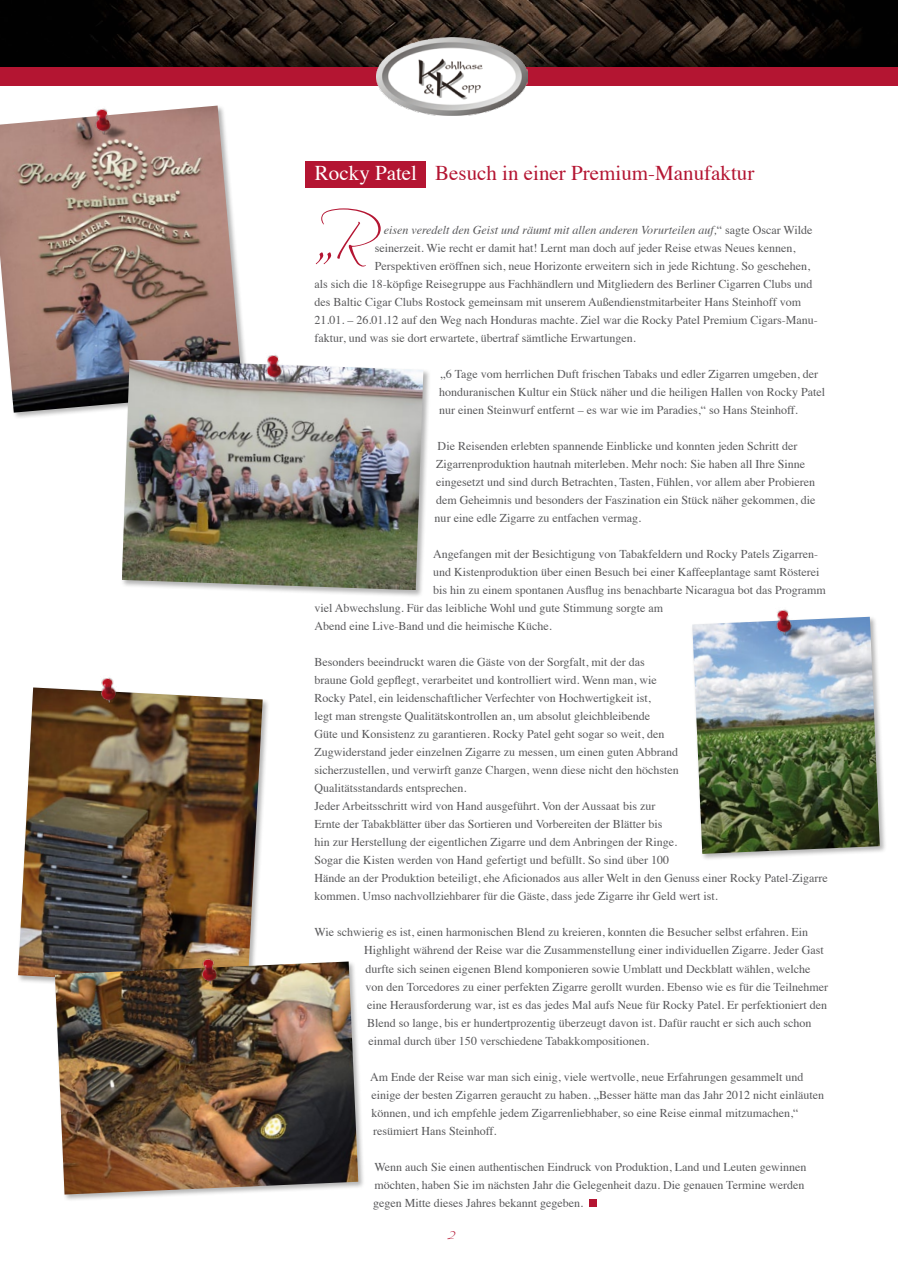
<style>
.page{position:relative;width:898px;height:1272px;background:#fff}
.page>*{position:absolute;margin:0;border:0;box-sizing:border-box;transform-origin:0 0}
.t1{font:64.5px "Scriptina";color:#b41532}
.t2{font:21px "Times";color:#b41532}
.t3{font:15px "Scriptina";color:#b41532}
.t4{font:12px/18px "Times";color:#58585a}
.t5{font:italic 12px "Times";color:#58585a}
.s1{color:#fff}
.s2{font-style:normal}
</style>
<div class="page">
<img style="left:0;top:0;width:898px;height:78px">
<div style="left:0;top:68px;width:897px;height:18px;background:#b41532"></div>
<img style="left:376px;top:37px;width:151px;height:79px">
<div style="left:589px;top:1199px;width:7px;height:7px;background:#b41532"></div>
<div style="left:305px;top:161px;width:120px;height:26px;background:#b41532"></div>
<div style="left:0;top:104px;width:250px;height:316px;background:#000;opacity:.3"></div>
<img style="left:0;top:106px;width:242px;height:306px">
<div style="left:690px;top:615px;width:197px;height:246px;background:#000;opacity:.3"></div>
<img style="left:692px;top:616px;width:187px;height:237px">
<div style="left:121px;top:358px;width:310px;height:240px;background:#000;opacity:.3"></div>
<img style="left:122px;top:359px;width:301px;height:231px">
<div style="left:16px;top:685px;width:254px;height:309px;background:#000;opacity:.3"></div>
<img style="left:18px;top:687px;width:244px;height:300px">
<img style="left:77px;top:104px;width:60px;height:47px">
<img style="left:247px;top:343px;width:61px;height:54px">
<div style="left:53px;top:959px;width:312px;height:242px;background:#000;opacity:.3"></div>
<img style="left:55px;top:961px;width:303px;height:233px">
<img style="left:82px;top:677px;width:61px;height:43px">
<img style="left:183px;top:946px;width:60px;height:54px">
<img style="left:757px;top:609px;width:60px;height:43px">
<h2 class="t2" style="left:315px;top:153px;width:441px"><span class="s1">Rocky Patel</span> Besuch in einer Premium-Manufaktur</h2>
<h1 class="t1" style="left:314px;top:200px;width:59px">„R</h1>
<p class="t5" style="left:383px;top:220px;width:430px">eisen veredelt den Geist und räumt mit allen anderen Vorurteilen auf,<span class="s2">“ sagte Oscar Wilde</span></p>
<p class="t4" style="left:374px;top:238px;width:422px">seinerzeit. Wie recht er damit hat! Lernt man doch auf jeder Reise etwas Neues kennen,</p>
<p class="t4" style="left:374px;top:256px;width:437px">Perspektiven eröffnen sich, neue Horizonte erweitern sich in jede Richtung. So geschehen,</p>
<p class="t4" style="left:314px;top:274px;width:499px">als sich die 18-köpfige Reisegruppe aus Fachhändlern und Mitgliedern des Berliner Cigarren Clubs und</p>
<p class="t4" style="left:314px;top:292px;width:488px">des Baltic Cigar Clubs Rostock gemeinsam mit unserem Außendienstmitarbeiter Hans Steinhoff vom</p>
<p class="t4" style="left:314px;top:310px;width:504px">21.01. – 26.01.12 auf den Weg nach Honduras machte. Ziel war die Rocky Patel Premium Cigars-Manu-</p>
<p class="t4" style="left:314px;top:328px;width:323px">faktur, und was sie dort erwartete, übertraf sämtliche Erwartungen.</p>
<p class="t4" style="left:439px;top:364px;width:387px">„6 Tage vom herrlichen Duft frischen Tabaks und edler Zigarren umgeben, der honduranischen Kultur ein Stück näher und die heiligen Hallen von Rocky Patel nur einen Steinwurf entfernt – es war wie im Paradies,“ so Hans Steinhoff.</p>
<p class="t4" style="left:434px;top:436px;width:382px">Die Reisenden erlebten spannende Einblicke und konnten jeden Schritt der Zigarrenproduktion hautnah miterleben. Mehr noch: Sie haben all Ihre Sinne eingesetzt und sind durch Betrachten, Tasten, Fühlen, vor allem aber Probieren dem Geheimnis und besonders der Faszination ein Stück näher gekommen, die nur eine edle Zigarre zu entfachen vermag.</p>
<p class="t4" style="left:433px;top:544px;width:386px">Angefangen mit der Besichtigung von Tabakfeldern und Rocky Patels Zigarren-</p>
<p class="t4" style="left:433px;top:562px;width:388px">und Kistenproduktion über einen Besuch bei einer Kaffeeplantage samt Rösterei</p>
<p class="t4" style="left:433px;top:580px;width:394px">bis hin zu einem spontanen Ausflug ins benachbarte Nicaragua bot das Programm</p>
<p class="t4" style="left:314px;top:598px;width:350px">viel Abwechslung. Für das leibliche Wohl und gute Stimmung sorgte am</p>
<p class="t4" style="left:314px;top:616px;width:238px">Abend eine Live-Band und die heimische Küche.</p>
<p class="t4" style="left:314px;top:652px;width:514px">Besonders beeindruckt waren die Gäste von der Sorgfalt, mit der das<br>braune Gold gepflegt, verarbeitet und kontrolliert wird. Wenn man, wie<br>Rocky Patel, ein leidenschaftlicher Verfechter von Hochwertigkeit ist,<br>legt man strengste Qualitätskontrollen an, um absolut gleichbleibende<br>Güte und Konsistenz zu garantieren. Rocky Patel geht sogar so weit, den<br>Zugwiderstand jeder einzelnen Zigarre zu messen, um einen guten Abbrand<br>sicherzustellen, und verwirft ganze Chargen, wenn diese nicht den höchsten<br>Qualitätsstandards entsprechen.<br>Jeder Arbeitsschritt wird von Hand ausgeführt. Von der Aussaat bis zur<br>Ernte der Tabakblätter über das Sortieren und Vorbereiten der Blätter bis<br>hin zur Herstellung der eigentlichen Zigarre und dem Anbringen der Ringe.<br>Sogar die Kisten werden von Hand gefertigt und befüllt. So sind über 100<br>Hände an der Produktion beteiligt, ehe Aficionados aus aller Welt in den Genuss einer Rocky Patel-Zigarre kommen. Umso nachvollziehbarer für die Gäste, dass jede Zigarre ihr Geld wert ist.</p>
<p class="t4" style="left:314px;top:922px;width:495px">Wie schwierig es ist, einen harmonischen Blend zu kreieren, konnten die Besucher selbst erfahren. Ein</p>
<p class="t4" style="left:364px;top:940px;width:461px">Highlight während der Reise war die Zusammenstellung einer individuellen Zigarre. Jeder Gast</p>
<p class="t4" style="left:365px;top:958px;width:446px">durfte sich seinen eigenen Blend komponieren sowie Umblatt und Deckblatt wählen, welche</p>
<p class="t4" style="left:365px;top:976px;width:464px">von den Torcedores zu einer perfekten Zigarre gerollt wurden. Ebenso wie es für die Teilnehmer</p>
<p class="t4" style="left:367px;top:994px;width:461px">eine Herausforderung war, ist es das jedes Mal aufs Neue für Rocky Patel. Er perfektioniert den</p>
<p class="t4" style="left:367px;top:1012px;width:445px">Blend so lange, bis er hundertprozentig überzeugt davon ist. Dafür raucht er sich auch schon</p>
<p class="t4" style="left:368px;top:1030px;width:282px">einmal durch über 150 verschiedene Tabakkompositionen.</p>
<p class="t4" style="left:370px;top:1066px;width:455px">Am Ende der Reise war man sich einig, viele wertvolle, neue Erfahrungen gesammelt und einige der besten Zigarren geraucht zu haben. „Besser hätte man das Jahr 2012 nicht einläuten können, und ich empfehle jedem Zigarrenliebhaber, so eine Reise einmal mitzumachen,“ resümiert Hans Steinhoff.</p>
<p class="t4" style="left:373px;top:1156px;width:435px">Wenn auch Sie einen authentischen Eindruck von Produktion, Land und Leuten gewinnen möchten, haben Sie im nächsten Jahr die Gelegenheit dazu. Die genauen Termine werden gegen Mitte dieses Jahres bekannt gegeben.</p>
<p class="t3" style="left:447px;top:1225px;width:9px">2</p>
</div>
